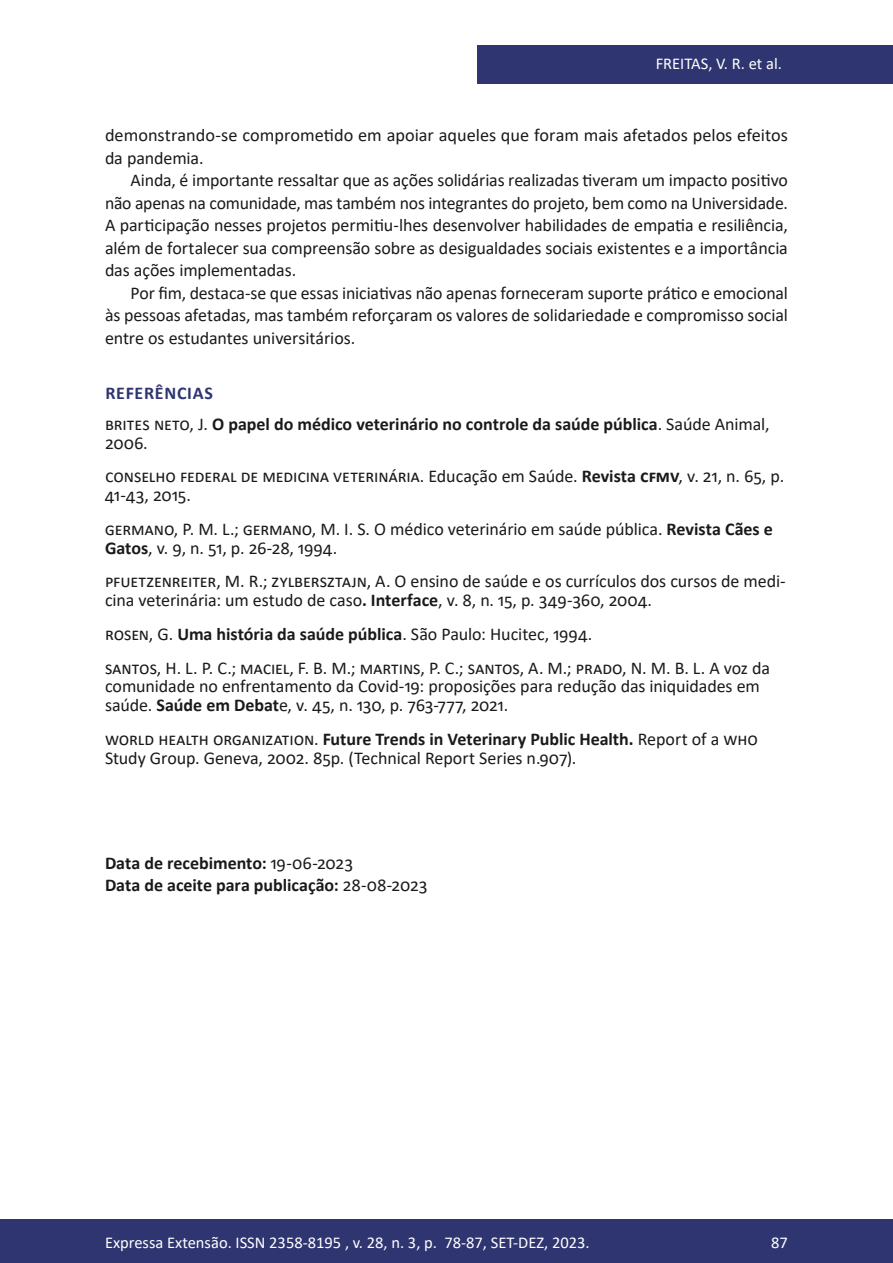
<style>
.page{position:relative;width:893px;height:1263px;background:#fff}
.page>*{position:absolute;margin:0;border:0;box-sizing:border-box;transform-origin:0 0}
.t1{font:18px/22.5px "Calibri";letter-spacing:-.005em;color:#1a1a1a}
.t2{font:700 18px/30.8px "Calibri";color:#1a1a1a}
.t3{font:16.5px "Calibri";color:#fff}
.s1{color:#2e3570}
.s2{font-weight:400}
.s3{font-weight:700}
</style>
<div class="page">
<div style="left:477px;top:45px;width:416px;height:39px;background:#2e3570"></div>
<div style="left:0;top:1219px;width:893px;height:44px;background:#2e3570"></div>
<p class="t3" style="left:656px;top:52px;width:128px">FREITAS, V. R. et al.</p>
<p class="t1" style="left:105px;top:123px;width:684px">demonstrando-se comprometido em apoiar aqueles que foram mais afetados pelos efeitos da pandemia.</p>
<p class="t1" style="left:105px;top:168px;width:684px;text-align:justify;text-indent:26px">Ainda, é importante ressaltar que as ações solidárias realizadas tiveram um impacto positivo não apenas na comunidade, mas também nos integrantes do projeto, bem como na Universidade.<br>A participação nesses projetos permitiu-lhes desenvolver habilidades de empatia e resiliência, além de fortalecer sua compreensão sobre as desigualdades sociais existentes e a importância das ações implementadas.</p>
<p class="t1" style="left:105px;top:281px;width:684px;text-align:justify;text-indent:26px">Por fim, destaca-se que essas iniciativas não apenas forneceram suporte prático e emocional às pessoas afetadas, mas também reforçaram os valores de solidariedade e compromisso social entre os estudantes universitários.</p>
<p class="t2" style="left:105px;top:377px;width:666px"><span class="s1">REFERÊNCIAS<br></span><span class="s2">BRITES NETO, J.</span> O papel do médico veterinário no controle da saúde pública<span class="s2">. Saúde Animal,</span></p>
<p class="t1" style="left:105px;top:425px;width:681px;line-height:33.8px">2006.<br>CONSELHO FEDERAL DE MEDICINA VETERINÁRIA. Educação em Saúde. <span class="s3">Revista CFMV</span>, v. 21, n. 65, p.</p>
<p class="t1" style="left:105px;top:478px;width:669px;line-height:33.8px">41-43, 2015.<br>GERMANO, P. M. L.; GERMANO, M. I. S. O médico veterinário em saúde pública. <span class="s3">Revista Cães e</span></p>
<p class="t1" style="left:105px;top:530px;width:682px;line-height:33.8px"><span class="s3">Gatos</span>, v. 9, n. 51, p. 26-28, 1994.<br>PFUETZENREITER, M. R.; ZYLBERSZTAJN, A. O ensino de saúde e os currículos dos cursos de medi-</p>
<p class="t1" style="left:105px;top:583px;width:666px;line-height:33.8px">cina veterinária: um estudo de caso<span class="s3">. Interface</span>, v. 8, n. 15, p. 349-360, 2004.<br>ROSEN, G. <span class="s3">Uma história da saúde pública</span>. São Paulo: Hucitec, 1994.<br>SANTOS, H. L. P. C.; MACIEL, F. B. M.; MARTINS, P. C.; SANTOS, A. M.; PRADO, N. M. B. L. A voz da</p>
<p class="t1" style="left:105px;top:676px;width:656px;line-height:18.8px">comunidade no enfrentamento da Covid-19: proposições para redução das iniquidades em saúde. <span class="s3">Saúde em Debat</span>e, v. 45, n. 130, p. 763-777, 2021.</p>
<p class="t1" style="left:105px;top:729px;width:654px;line-height:18.8px">WORLD HEALTH ORGANIZATION. <span class="s3">Future Trends in Veterinary Public Health.</span> Report of a WHO<br>Study Group. Geneva, 2002. 85p. (Technical Report Series n.907).</p>
<p class="t2" style="left:105px;top:851px;width:324px;line-height:22.5px">Data de recebimento: <span class="s2">19-06-2023<br></span>Data de aceite para publicação: <span class="s2">28-08-2023</span></p>
<p class="t3" style="left:105px;top:1230px;width:486px">Expressa Extensão. ISSN 2358-8195 , v. 28, n. 3, p. 78-87, SET-DEZ, 2023.</p>
<p class="t3" style="left:771px;top:1230px;width:18px">87</p>
</div>
